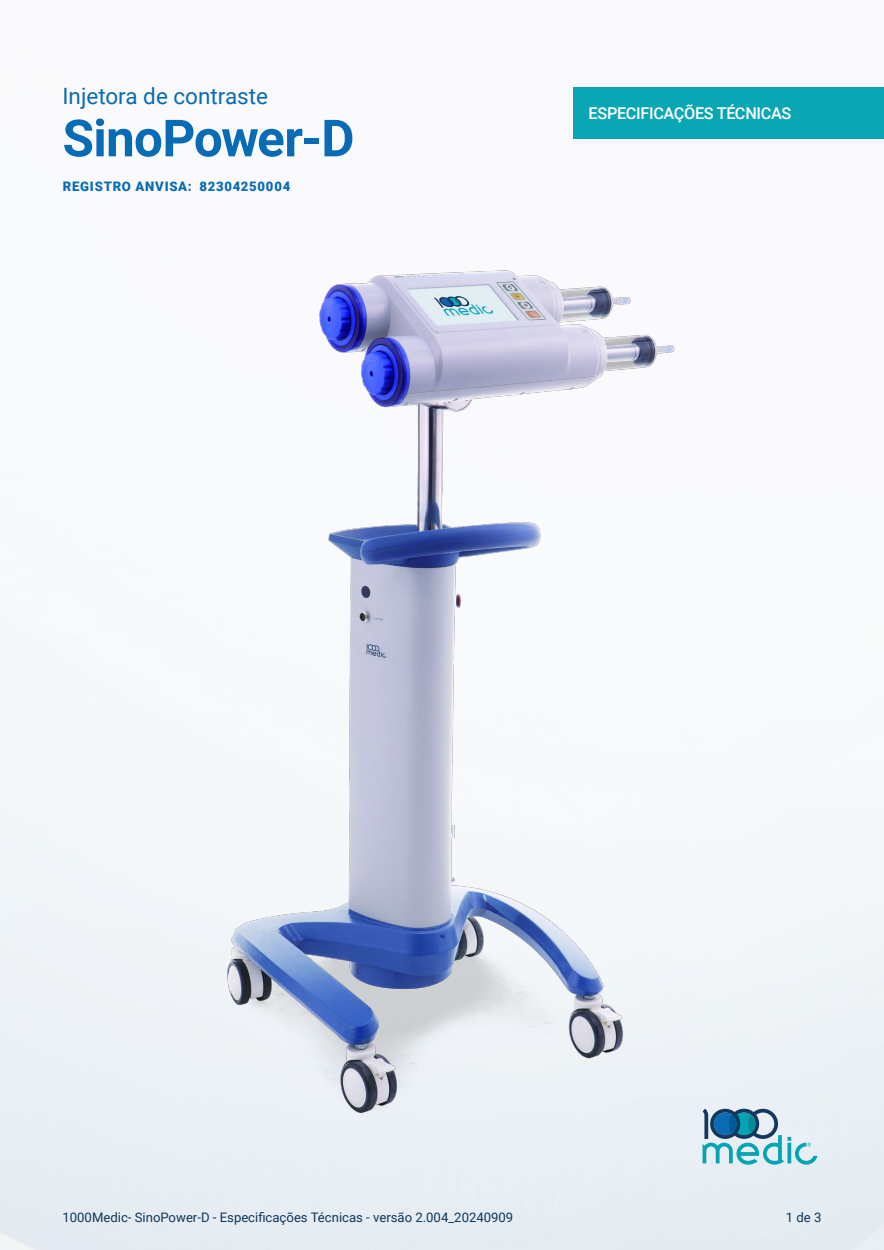
<style>
.page{position:relative;width:884px;height:1250px;background:#fff}
.page>*{position:absolute;margin:0;border:0;box-sizing:border-box;transform-origin:0 0}
.t1{font:700 51.25px "Roboto";letter-spacing:-.015em;color:#086bb5}
.t2{font:22.5px "Roboto";color:#086bb5}
.t3{font:500 16.25px "Roboto";letter-spacing:-.015em;color:#fff}
.t4{font:13.12px "Roboto";color:#0b375c}
.t5{font:900 13.12px "Roboto";letter-spacing:.055em;color:#086bb5}
</style>
<div class="page">
<img style="left:0;top:87px;width:884px;height:1163px">
<img style="left:115px;top:241px;width:611px;height:946px">
<div style="left:679px;top:1086px;width:161px;height:100px;background:#eaeff4"></div>
<svg style="left:702px;top:1109px;width:115px;height:56px"></svg>
<div style="left:573px;top:88px;width:311px;height:51px;background:#0aa6b3"></div>
<h2 class="t2" style="left:62px;top:80px;width:207px">Injetora de contraste</h2>
<h1 class="t1" style="left:62px;top:102px;width:293px">SinoPower-D</h1>
<p class="t5" style="left:63px;top:177px;width:229px">REGISTRO ANVISA: 82304250004</p>
<p class="t3" style="left:588px;top:102px;width:204px">ESPECIFICAÇÕES TÉCNICAS</p>
<p class="t4" style="left:62px;top:1208px;width:452px">1000Medic- SinoPower-D - Especificações Técnicas - versão 2.004_20240909</p>
<p class="t4" style="left:786px;top:1208px;width:37px">1 de 3</p>
</div>
